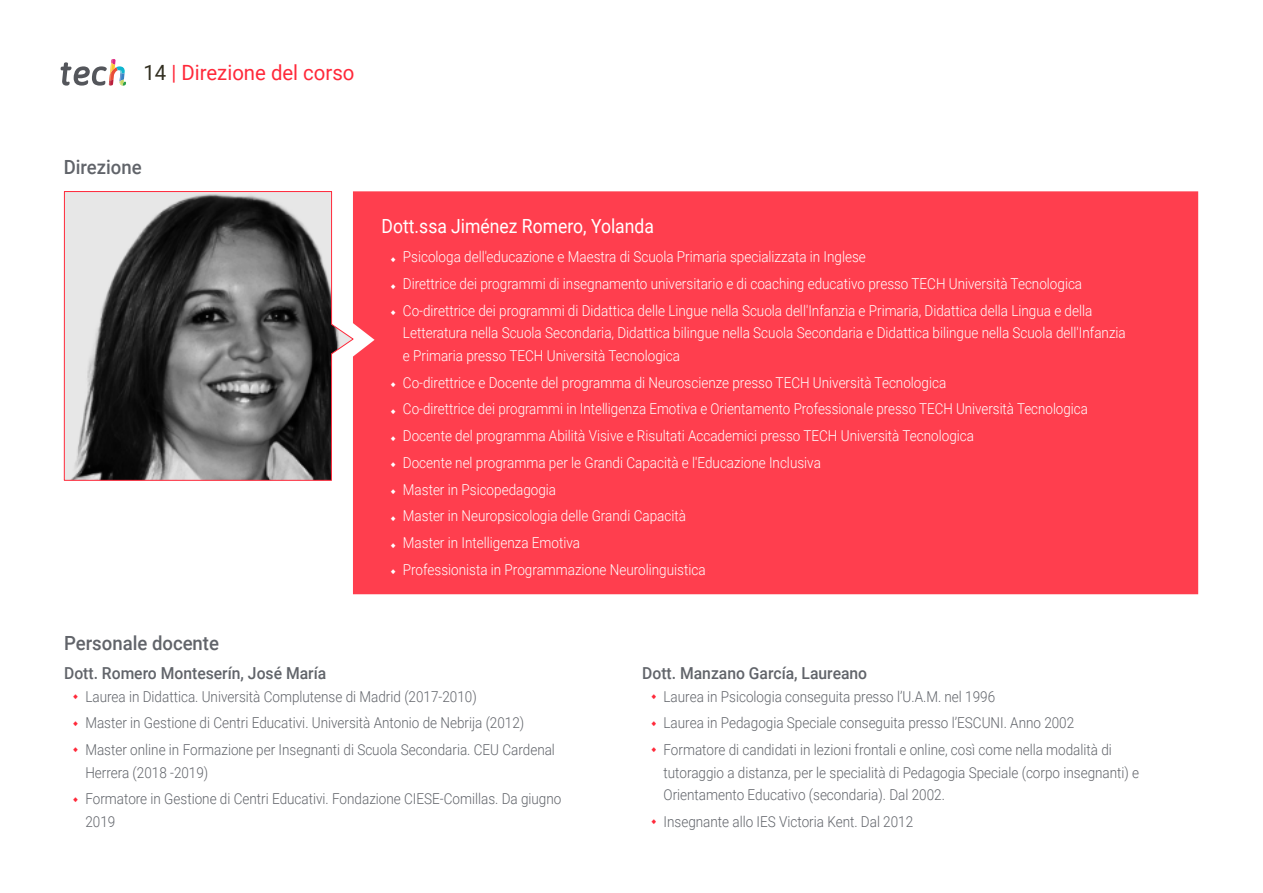
<style>
.page{position:relative;width:1263px;height:893px;background:#fff}
.page>*{position:absolute;margin:0;border:0;box-sizing:border-box;transform-origin:0 0}
.t1{font:21px "Roboto";color:#ff293a}
.t2{font:19.5px "Roboto";color:#fff;scale:.9 1}
.t3{font:500 19.5px "Roboto";color:#61646a;scale:.95 1}
.t4{font:500 16.5px "Roboto";color:#61646a;scale:.95 1}
.t5{font:300 15px/26.7px "Roboto";color:#fff;scale:.9 1}
.t6{font:300 15px/26.7px "Roboto";color:#61646a;scale:.9 1}
.s1{color:#312e20}
</style>
<div class="page">
<svg style="left:61px;top:59px;width:65px;height:27px"></svg>
<div style="left:353px;top:191px;width:845px;height:403px;background:#ff3e4e"></div>
<svg style="left:64px;top:191px;width:290px;height:290px;background:#777373"></svg>
<svg style="left:391px;top:257px;width:4px;height:5px"></svg>
<svg style="left:391px;top:284px;width:4px;height:5px"></svg>
<svg style="left:391px;top:310px;width:4px;height:5px"></svg>
<svg style="left:391px;top:382px;width:4px;height:5px"></svg>
<svg style="left:391px;top:409px;width:4px;height:5px"></svg>
<svg style="left:391px;top:436px;width:4px;height:5px"></svg>
<svg style="left:391px;top:462px;width:4px;height:5px"></svg>
<svg style="left:391px;top:489px;width:4px;height:5px"></svg>
<svg style="left:391px;top:516px;width:4px;height:5px"></svg>
<svg style="left:391px;top:543px;width:4px;height:5px"></svg>
<svg style="left:391px;top:569px;width:4px;height:5px"></svg>
<h1 class="t1" style="left:144px;top:57px;width:213px"><span class="s1">14</span> | Direzione del corso</h1>
<h2 class="t3" style="left:64px;top:154px;width:84px">Direzione</h2>
<h2 class="t3" style="left:64px;top:629px;width:165px">Personale docente</h2>
<h2 class="t2" style="left:382px;top:212px;width:304px">Dott.ssa Jiménez Romero, Yolanda</h2>
<p class="t5" style="left:403px;top:243px;width:767px">Psicologa dell'educazione e Maestra di Scuola Primaria specializzata in Inglese<br>Direttrice dei programmi di insegnamento universitario e di coaching educativo presso TECH Università Tecnologica<br>Co-direttrice dei programmi di Didattica delle Lingue nella Scuola dell'Infanzia e Primaria, Didattica della Lingua e della</p>
<p class="t5" style="left:403px;top:321px;width:805px;line-height:22.5px">Letteratura nella Scuola Secondaria, Didattica bilingue nella Scuola Secondaria e Didattica bilingue nella Scuola dell'Infanzia e Primaria presso TECH Università Tecnologica</p>
<p class="t5" style="left:403px;top:368px;width:762px">Co-direttrice e Docente del programma di Neuroscienze presso TECH Università Tecnologica<br>Co-direttrice dei programmi in Intelligenza Emotiva e Orientamento Professionale presso TECH Università Tecnologica Docente del programma Abilità Visive e Risultati Accademici presso TECH Università Tecnologica<br>Docente nel programma per le Grandi Capacità e l'Educazione Inclusiva<br>Master in Psicopedagogia<br>Master in Neuropsicologia delle Grandi Capacità<br>Master in Intelligenza Emotiva<br>Professionista in Programmazione Neurolinguistica</p>
<p class="t4" style="left:64px;top:662px;width:277px">Dott. Romero Monteserín, José María</p>
<p class="t6" style="left:85px;top:682px;width:523px">Laurea in Didattica. Università Complutense di Madrid (2017-2010)<br>Master in Gestione di Centri Educativi. Università Antonio de Nebrija (2012)<br>Master online in Formazione per Insegnanti di Scuola Secondaria. CEU Cardenal</p>
<p class="t6" style="left:85px;top:758px;width:530px">Herrera (2018 -2019)<br>Formatore in Gestione di Centri Educativi. Fondazione CIESE-Comillas. Da giugno</p>
<p class="t6" style="left:85px;top:808px;width:35px">2019</p>
<p class="t4" style="left:642px;top:662px;width:238px">Dott. Manzano García, Laureano</p>
<p class="t6" style="left:663px;top:682px;width:500px">Laurea in Psicologia conseguita presso l’U.A.M. nel 1996<br>Laurea in Pedagogia Speciale conseguita presso l’ESCUNI. Anno 2002<br>Formatore di candidati in lezioni frontali e online, così come nella modalità di</p>
<p class="t6" style="left:663px;top:760px;width:530px;line-height:22.5px">tutoraggio a distanza, per le specialità di Pedagogia Speciale (corpo insegnanti) e<br>Orientamento Educativo (secondaria). Dal 2002.</p>
<p class="t6" style="left:663px;top:808px;width:279px">Insegnante allo IES Victoria Kent. Dal 2012</p>
</div>
